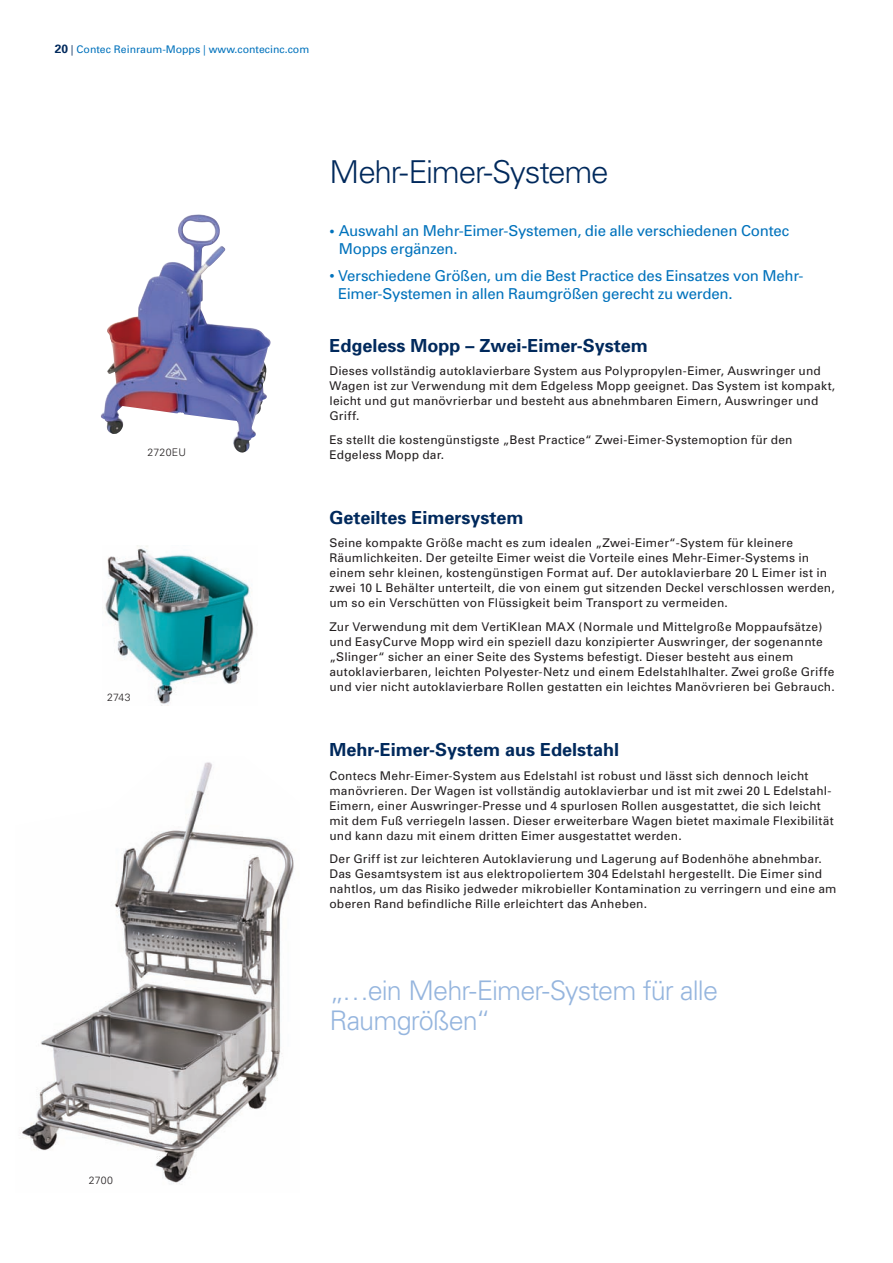
<style>
.page{position:relative;width:893px;height:1263px;background:#fff}
.page>*{position:absolute;margin:0;border:0;box-sizing:border-box;transform-origin:0 0}
.t1{font:300 31.5px "Univers";letter-spacing:-.04em;color:#00295c}
.t2{font:300 27px/30px "Univers";letter-spacing:-.035em;color:#95b5de}
.t3{font:700 18px "Univers";color:#00295c}
.t4{font:15px/18px "Univers";letter-spacing:-.015em;color:#0072bc}
.t5{font:12px/15px "Univers";letter-spacing:.02em;color:#231f20}
.t6{font:10.5px "Univers";color:#0072bc}
.t7{font:300 10.5px "Univers";letter-spacing:.015em;color:#231f20}
.s1{font-weight:700;font-size:12px;color:#00295c}
.s2{color:#00295c}
.s3{font-weight:700}
</style>
<div class="page">
<img style="left:105px;top:545px;width:149px;height:159px">
<img style="left:101px;top:215px;width:152px;height:237px">
<img style="left:111px;top:762px;width:183px;height:422px">
<img style="left:20px;top:1003px;width:91px;height:148px">
<p class="t6" style="left:55px;top:43px;width:256px"><span class="s1">20</span> <span class="s2">|</span> Contec Reinraum-Mopps | www.contecinc.com</p>
<p class="t7" style="left:148px;top:446px;width:40px">2720EU</p>
<p class="t7" style="left:107px;top:691px;width:25px">2743</p>
<h1 class="t1" style="left:329px;top:153px;width:281px">Mehr-Eimer-Systeme</h1>
<p class="t4" style="left:339px;top:222px;width:452px;text-indent:-9px"><span class="s3">•</span> Auswahl an Mehr-Eimer-Systemen, die alle verschiedenen Contec<br>Mopps ergänzen.</p>
<p class="t4" style="left:338px;top:266px;width:467px;text-indent:-9px">• Verschiedene Größen, um die Best Practice des Einsatzes von Mehr-<br>Eimer-Systemen in allen Raumgrößen gerecht zu werden.</p>
<h3 class="t3" style="left:329px;top:334px;width:320px">Edgeless Mopp – Zwei-Eimer-System</h3>
<p class="t5" style="left:329px;top:363px;width:507px">Dieses vollständig autoklavierbare System aus Polypropylen-Eimer, Auswringer und Wagen ist zur Verwendung mit dem Edgeless Mopp geeignet. Das System ist kompakt, leicht und gut manövrierbar und besteht aus abnehmbaren Eimern, Auswringer und Griff.</p>
<p class="t5" style="left:329px;top:432px;width:464px">Es stellt die kostengünstigste „Best Practice“ Zwei-Eimer-Systemoption für den<br>Edgeless Mopp dar.</p>
<h3 class="t3" style="left:329px;top:506px;width:196px">Geteiltes Eimersystem</h3>
<p class="t5" style="left:329px;top:535px;width:507px">Seine kompakte Größe macht es zum idealen „Zwei-Eimer“-System für kleinere Räumlichkeiten. Der geteilte Eimer weist die Vorteile eines Mehr-Eimer-Systems in einem sehr kleinen, kostengünstigen Format auf. Der autoklavierbare 20 L Eimer ist in zwei 10 L Behälter unterteilt, die von einem gut sitzenden Deckel verschlossen werden, um so ein Verschütten von Flüssigkeit beim Transport zu vermeiden.</p>
<p class="t5" style="left:329px;top:619px;width:507px">Zur Verwendung mit dem VertiKlean MAX (Normale und Mittelgroße Moppaufsätze) und EasyCurve Mopp wird ein speziell dazu konzipierter Auswringer, der sogenannte „Slinger“ sicher an einer Seite des Systems befestigt. Dieser besteht aus einem autoklavierbaren, leichten Polyester-Netz und einem Edelstahlhalter. Zwei große Griffe und vier nicht autoklavierbare Rollen gestatten ein leichtes Manövrieren bei Gebrauch.</p>
<h3 class="t3" style="left:329px;top:738px;width:291px">Mehr-Eimer-System aus Edelstahl</h3>
<p class="t5" style="left:329px;top:767px;width:506px">Contecs Mehr-Eimer-System aus Edelstahl ist robust und lässt sich dennoch leicht manövrieren. Der Wagen ist vollständig autoklavierbar und ist mit zwei 20 L Edelstahl-Eimern, einer Auswringer-Presse und 4 spurlosen Rollen ausgestattet, die sich leicht mit dem Fuß verriegeln lassen. Dieser erweiterbare Wagen bietet maximale Flexibilität und kann dazu mit einem dritten Eimer ausgestattet werden.</p>
<p class="t5" style="left:329px;top:851px;width:508px">Der Griff ist zur leichteren Autoklavierung und Lagerung auf Bodenhöhe abnehmbar.<br>Das Gesamtsystem ist aus elektropoliertem 304 Edelstahl hergestellt. Die Eimer sind nahtlos, um das Risiko jedweder mikrobieller Kontamination zu verringern und eine am oberen Rand befindliche Rille erleichtert das Anheben.</p>
<h2 class="t2" style="left:329px;top:975px;width:390px">„…ein Mehr-Eimer-System für alle<br>Raumgrößen“</h2>
<p class="t7" style="left:89px;top:1173px;width:26px">2700</p>
</div>
